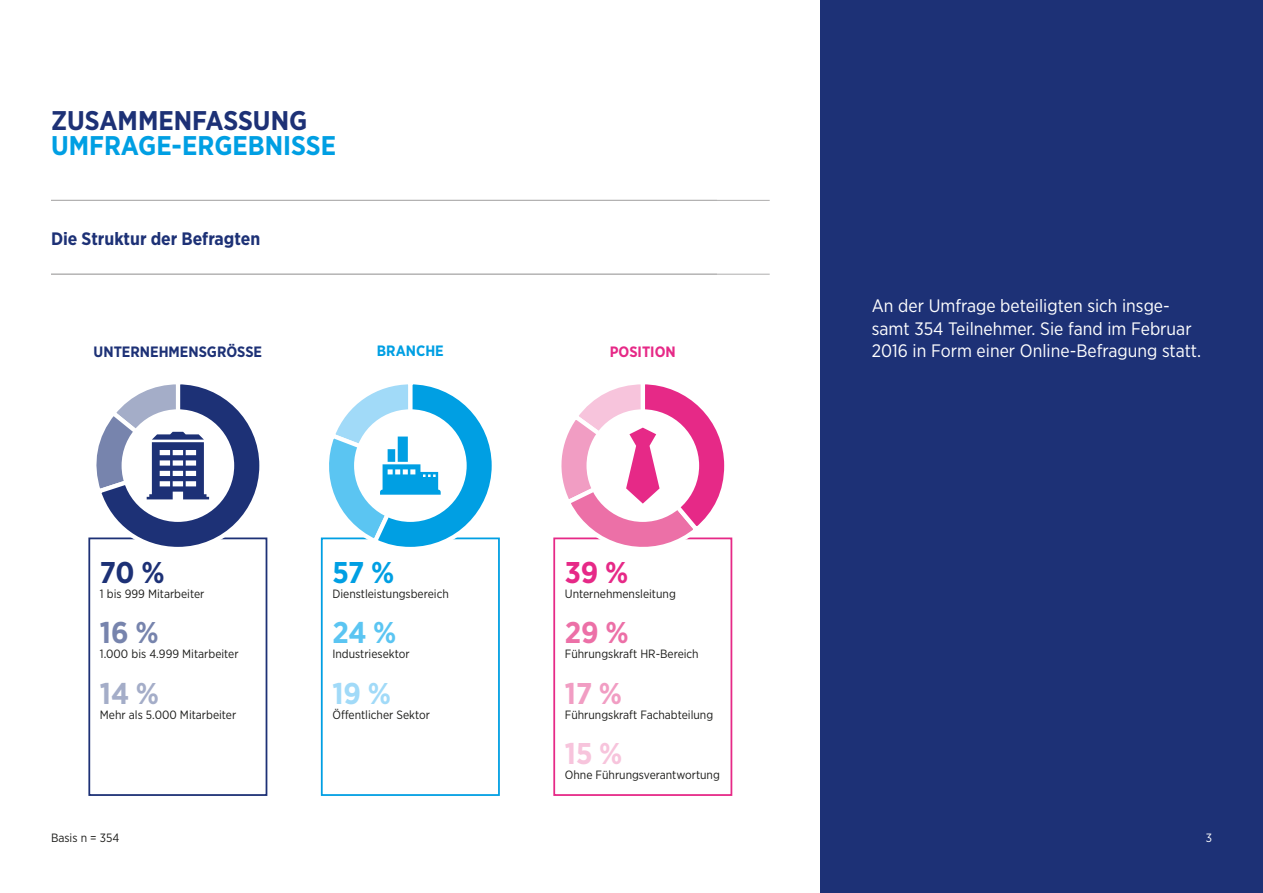
<style>
.page{position:relative;width:1263px;height:893px;background:#fff}
.page>*{position:absolute;margin:0;border:0;box-sizing:border-box;transform-origin:0 0}
.t1{font:700 30px "Gotham Narrow";color:#009fe3}
.t2{font:700 30px "Gotham Narrow";color:#5bc5f2}
.t3{font:700 30px "Gotham Narrow";color:#a1daf8}
.t4{font:700 30px "Gotham Narrow";color:#e62987}
.t5{font:700 30px "Gotham Narrow";color:#ec70a7}
.t6{font:700 30px "Gotham Narrow";color:#f19dc3}
.t7{font:700 30px "Gotham Narrow";color:#f7c4dc}
.t8{font:700 30px "Gotham Narrow";color:#1d3176}
.t9{font:700 30px "Gotham Narrow";color:#7784ad}
.t10{font:700 30px "Gotham Narrow";color:#a4adc8}
.t11{font:700 27px "Gotham Narrow";color:#009fe3}
.t12{font:700 27px "Gotham Narrow";color:#1d3176}
.t13{font:18px/22.5px "Gotham Narrow";color:#fff}
.t14{font:700 18px "Gotham Narrow";color:#1d3176}
.t15{font:700 15px "Gotham Narrow";color:#1d3176}
.t16{font:700 15px "Gotham Narrow";color:#e62987}
.t17{font:700 15px "Gotham Narrow";color:#009fe3}
.t18{font:12px "Gotham Narrow";color:#1d1d1b}
.t19{font:12px "Gotham Narrow";color:#fff}
</style>
<div class="page">
<div style="left:821px;top:0;width:442px;height:893px;background:#1d3176"></div>
<hr style="left:51px;top:274px;width:719px;height:1px;background:#b3b2b2">
<hr style="left:51px;top:200px;width:719px;height:1px;background:#b3b2b2">
<div style="left:88px;top:537px;width:179px;height:259px;border:2px solid #1d3176"></div>
<div style="left:321px;top:537px;width:179px;height:259px;border:2px solid #009fe3"></div>
<svg style="left:320px;top:384px;width:178px;height:169px"></svg>
<div style="left:553px;top:537px;width:179px;height:259px;border:2px solid #e62987"></div>
<svg style="left:554px;top:384px;width:176px;height:175px"></svg>
<svg style="left:90px;top:384px;width:176px;height:169px"></svg>
<h2 class="t12" style="left:51px;top:104px;width:258px">ZUSAMMENFASSUNG</h2>
<h2 class="t11" style="left:51px;top:128px;width:287px">UMFRAGE-ERGEBNISSE</h2>
<h3 class="t14" style="left:51px;top:227px;width:211px">Die Struktur der Befragten</h3>
<p class="t15" style="left:94px;top:342px;width:170px">UNTERNEHMENSGRÖSSE</p>
<p class="t17" style="left:377px;top:342px;width:68px">BRANCHE</p>
<p class="t16" style="left:610px;top:342px;width:68px">POSITION</p>
<h3 class="t13" style="left:872px;top:294px;width:331px">An der Umfrage beteiligten sich insge&shy;samt 354 Teilnehmer. Sie fand im Februar<br>2016 in Form einer Online-Befragung statt.</h3>
<h1 class="t8" style="left:100px;top:553px;width:66px">70 %</h1>
<p class="t18" style="left:100px;top:586px;width:106px">1 bis 999 Mitarbeiter</p>
<h1 class="t9" style="left:100px;top:613px;width:60px">16 %</h1>
<p class="t18" style="left:100px;top:647px;width:140px">1.000 bis 4.999 Mitarbeiter</p>
<h1 class="t10" style="left:100px;top:674px;width:61px">14 %</h1>
<p class="t18" style="left:100px;top:707px;width:138px">Mehr als 5.000 Mitarbeiter</p>
<h1 class="t1" style="left:332px;top:553px;width:63px">57 %</h1>
<p class="t18" style="left:332px;top:586px;width:118px">Dienstleistungsbereich</p>
<h1 class="t2" style="left:332px;top:613px;width:65px">24 %</h1>
<p class="t18" style="left:332px;top:647px;width:79px">Industriesektor</p>
<h1 class="t3" style="left:332px;top:674px;width:60px">19 %</h1>
<p class="t18" style="left:332px;top:707px;width:99px">Ö entlicher Sektor</p>
<h1 class="t4" style="left:565px;top:553px;width:65px">39 %</h1>
<p class="t18" style="left:565px;top:586px;width:112px">Unternehmensleitung</p>
<h1 class="t5" style="left:565px;top:613px;width:65px">29 %</h1>
<p class="t18" style="left:565px;top:647px;width:135px">Führungskraft HR-Bereich</p>
<h1 class="t6" style="left:565px;top:674px;width:59px">17 %</h1>
<p class="t18" style="left:565px;top:707px;width:150px">Führungskraft Fachabteilung</p>
<h1 class="t7" style="left:565px;top:734px;width:59px">15 %</h1>
<p class="t18" style="left:565px;top:767px;width:157px">Ohne Führungsverantwortung</p>
<p class="t18" style="left:51px;top:830px;width:70px">Basis n = 354</p>
<p class="t19" style="left:1206px;top:830px;width:8px">3</p>
</div>
